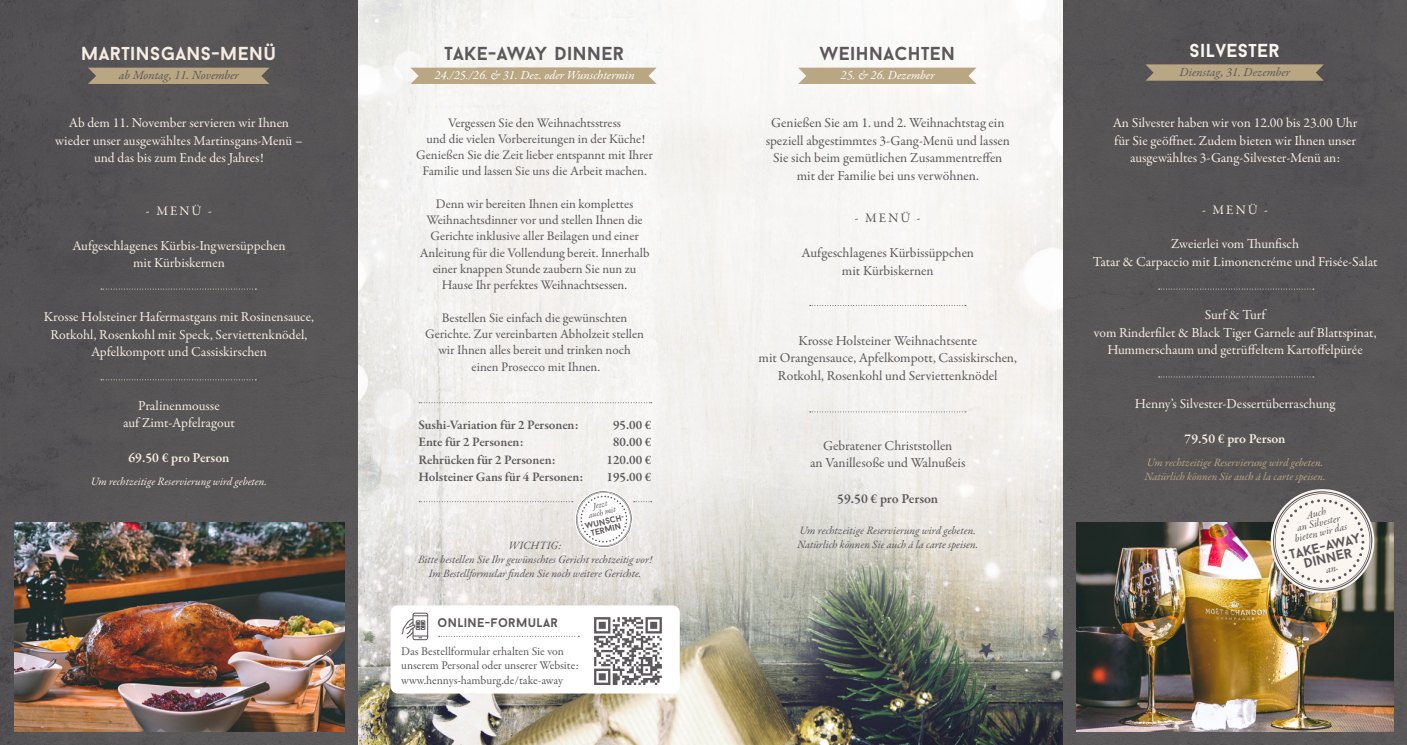
<style>
.page{position:relative;width:1407px;height:745px;background:#fff}
.page>*{position:absolute;margin:0;border:0;box-sizing:border-box;transform-origin:0 0}
.t1{font:700 18.75px "Baron Neue";letter-spacing:.02em;color:#5d585b}
.t2{font:700 18.75px "Baron Neue";letter-spacing:.02em;color:#f6ece1}
.t3{font:700 18.75px "Baron Neue";letter-spacing:.02em;color:#fbf6f0}
.t4{font:13.75px/17.5px "Garamond Premr Pro";letter-spacing:-.005em;color:#f6ece1;text-align:center}
.t5{font:13.75px/17.5px "Garamond Premr Pro";color:#5d585b;text-align:center}
.t6{font:600 13.75px "Garamond Premr Pro";letter-spacing:-.005em;color:#f6ece1}
.t7{font:600 13.75px "Garamond Premr Pro";letter-spacing:-.005em;color:#5d585b}
.t8{font:700 13.5px/12.2px "Baron Neue";color:#5d585b;text-align:center}
.t9{font:13.12px/16.2px "Garamond Premr Pro";color:#5d585b;text-align:center}
.t10{font:600 13.12px/17.5px "Garamond Premr Pro";letter-spacing:-.01em;color:#5d585b}
.t11{font:13.12px "Garamond Premr Pro";letter-spacing:.155em;color:#f6ece1}
.t12{font:italic 12.5px "Garamond Premr Pro";color:#fff}
.t13{font:italic 12.5px "Garamond Premr Pro";color:#5d585b}
.t14{font:700 12.5px "Baron Neue";letter-spacing:.02em;color:#5d585b}
.t15{font:11.88px/14.4px "Garamond Premr Pro";letter-spacing:-.005em;color:#5d585b}
.t16{font:italic 11.25px/13.8px "Garamond Premr Pro";color:#5d585b;text-align:center}
.t17{font:italic 11.25px/13.8px "Garamond Premr Pro";color:#b9a683}
.t18{font:italic 11.25px "Garamond Premr Pro";color:#f6ece1}
.t19{font:italic 10.5px/9.9px "Garamond Premr Pro";color:#5d585b;text-align:center}
.t20{font:italic 8.62px/8.1px "Garamond Premr Pro";color:#5d585b;text-align:center}
.t21{font:700 8.5px "Baron Neue";color:#5d585b}
</style>
<div class="page">
<img style="left:0;top:0;width:1063px;height:744px">
<div style="left:1063px;top:0;width:344px;height:744px;background:#575556"></div>
<div style="left:798px;top:68px;width:178px;height:16px;background:#b9a683"></div>
<svg style="left:419px;top:402px;width:233px;height:1px"></svg>
<svg style="left:1145px;top:64px;width:179px;height:17px"></svg>
<img style="left:1076px;top:522px;width:317px;height:209px">
<div style="left:88px;top:68px;width:181px;height:16px;background:#b9a683"></div>
<svg style="left:101px;top:288px;width:155px;height:1px"></svg>
<svg style="left:101px;top:379px;width:155px;height:1px"></svg>
<svg style="left:1158px;top:288px;width:156px;height:1px"></svg>
<svg style="left:1158px;top:376px;width:156px;height:1px"></svg>
<svg style="left:810px;top:411px;width:156px;height:1px"></svg>
<svg style="left:810px;top:305px;width:156px;height:1px"></svg>
<div style="left:410px;top:68px;width:246px;height:16px;background:#b9a683"></div>
<div style="left:390px;top:605px;width:290px;height:88px;background:#fff;border-radius:7px"></div>
<svg style="left:439px;top:635px;width:140px;height:1px"></svg>
<svg style="left:401px;top:612px;width:27px;height:27px"></svg>
<svg style="left:594px;top:617px;width:68px;height:67px"></svg>
<img style="left:14px;top:522px;width:331px;height:209px">
<svg style="left:1266px;top:484px;width:112px;height:112px"></svg>
<svg style="left:419px;top:487px;width:233px;height:63px"></svg>
<h1 class="t2" style="left:81px;top:42px;width:197px">MARTINSGANS-MENÜ</h1>
<p class="t13" style="left:119px;top:68px;width:122px">ab Montag, 11. November</p>
<p class="t4" style="left:55px;top:114px;width:249px">Ab dem 11. November servieren wir Ihnen wieder unser ausgewähltes Martinsgans-Menü – und das bis zum Ende des Jahres!</p>
<p class="t11" style="left:146px;top:202px;width:67px">- MENÜ -</p>
<p class="t4" style="left:72px;top:237px;width:215px">Aufgeschlagenes Kürbis-Ingwersüppchen mit Kürbiskernen</p>
<p class="t4" style="left:44px;top:308px;width:271px">Krosse Holsteiner Hafermastgans mit Rosinensauce,<br>Rotkohl, Rosenkohl mit Speck, Serviettenknödel,<br>Apfelkompott und Cassiskirschen</p>
<p class="t4" style="left:123px;top:397px;width:113px">Pralinenmousse<br>auf Zimt-Apfelragout</p>
<p class="t6" style="left:128px;top:449px;width:103px">69.50 € pro Person</p>
<p class="t18" style="left:91px;top:474px;width:178px">Um rechtzeitige Reservierung wird gebeten.</p>
<h1 class="t1" style="left:444px;top:42px;width:181px">TAKE-AWAY DINNER</h1>
<h1 class="t1" style="left:819px;top:42px;width:137px">WEIHNACHTEN</h1>
<p class="t12" style="left:434px;top:68px;width:202px">24./25./26. &amp; 31. Dez. oder Wunschtermin</p>
<p class="t9" style="left:416px;top:115px;width:238px">Vergessen Sie den Weihnachtsstress<br>und die vielen Vorbereitungen in der Küche!<br>Genießen Sie die Zeit lieber entspannt mit Ihrer Familie und lassen Sie uns die Arbeit machen.</p>
<p class="t9" style="left:420px;top:196px;width:231px">Denn wir bereiten Ihnen ein komplettes Weihnachtsdinner vor und stellen Ihnen die Gerichte inklusive aller Beilagen und einer Anleitung für die Vollendung bereit. Innerhalb einer knappen Stunde zaubern Sie nun zu Hause Ihr perfektes Weihnachtsessen.</p>
<p class="t9" style="left:425px;top:309px;width:220px">Bestellen Sie einfach die gewünschten Gerichte. Zur vereinbarten Abholzeit stellen wir Ihnen alles bereit und trinken noch einen Prosecco mit Ihnen.</p>
<p class="t10" style="left:418px;top:416px;width:166px">Sushi-Variation für 2 Personen:<br>Ente für 2 Personen:<br>Rehrücken für 2 Personen:<br>Holsteiner Gans für 4 Personen:</p>
<p class="t10" style="left:606px;top:416px;width:46px;text-align:center">95.00 €<br>80.00 €<br>120.00 €<br>195.00 €</p>
<p class="t20" style="left:586px;top:504px;width:29px;rotate:-13deg">Jetzt auch mit</p>
<p class="t21" style="left:584px;top:520px;width:39px;rotate:-13deg">WUNSCH</p>
<p class="t21" style="left:590px;top:527px;width:32px;rotate:-13deg">TERMIN</p>
<p class="t12" style="left:840px;top:68px;width:96px">25. &amp; 26. Dezember</p>
<p class="t5" style="left:766px;top:114px;width:246px">Genießen Sie am 1. und 2. Weihnachtstag ein speziell abgestimmtes 3-Gang-Menü und lassen Sie sich beim gemütlichen Zusammentreffen mit der Familie bei uns verwöhnen.</p>
<p class="t9" style="left:855px;top:210px;width:67px">- MENÜ -</p>
<p class="t5" style="left:801px;top:244px;width:174px">Aufgeschlagenes Kürbissüppchen mit Kürbiskernen</p>
<p class="t5" style="left:758px;top:332px;width:260px">Krosse Holsteiner Weihnachtsente<br>mit Orangensauce, Apfelkompott, Cassiskirschen,<br>Rotkohl, Rosenkohl und Serviettenknödel</p>
<p class="t5" style="left:810px;top:437px;width:157px">Gebratener Christstollen<br>an Vanillesoße und Walnußeis</p>
<p class="t7" style="left:837px;top:489px;width:103px">59.50 € pro Person</p>
<p class="t16" style="left:799px;top:524px;width:178px">Um rechtzeitige Reservierung wird gebeten.</p>
<p class="t16" style="left:509px;top:539px;width:54px">WICHTIG:</p>
<p class="t16" style="left:797px;top:537px;width:183px">Natürlich können Sie auch á la carte speisen.</p>
<p class="t16" style="left:418px;top:552px;width:236px">Bitte bestellen Sie Ihr gewünschtes Gericht rechtzeitig vor!<br>Im Bestellformular finden Sie noch weitere Gerichte.</p>
<p class="t14" style="left:438px;top:614px;width:122px">ONLINE-FORMULAR</p>
<p class="t15" style="left:401px;top:644px;width:179px">Das Bestellformular erhalten Sie von unserem Personal oder unserer Website: www.hennys-hamburg.de/take-away</p>
<h1 class="t3" style="left:1189px;top:38px;width:92px">SILVESTER</h1>
<p class="t13" style="left:1179px;top:64px;width:112px">Dienstag, 31. Dezember</p>
<p class="t4" style="left:1112px;top:114px;width:246px">An Silvester haben wir von 12.00 bis 23.00 Uhr für Sie geöffnet. Zudem bieten wir Ihnen unser ausgewähltes 3-Gang-Silvester-Menü an:</p>
<p class="t11" style="left:1202px;top:202px;width:67px">- MENÜ -</p>
<p class="t4" style="left:1093px;top:235px;width:286px">Zweierlei vom Thunfisch<br>Tatar &amp; Carpaccio mit Limonencréme und Frisée-Salat</p>
<p class="t4" style="left:1093px;top:306px;width:284px">Surf &amp; Turf<br>vom Rinderfilet &amp; Black Tiger Garnele auf Blattspinat,<br>Hummerschaum und getrüffeltem Kartoffelpürée</p>
<p class="t4" style="left:1135px;top:395px;width:202px">Henny’s Silvester-Dessertüberraschung</p>
<p class="t6" style="left:1184px;top:430px;width:103px">79.50 € pro Person</p>
<p class="t17" style="left:1144px;top:455px;width:183px">Um rechtzeitige Reservierung wird gebeten.<br>Natürlich können Sie auch á la carte speisen.</p>
<p class="t19" style="left:1289px;top:514px;width:55px;rotate:-13deg">Auch<br>an Silvester bieten wir das</p>
<p class="t8" style="left:1288px;top:547px;width:74px;rotate:-13deg">TAKE-AWAY<br>DINNER</p>
</div>
